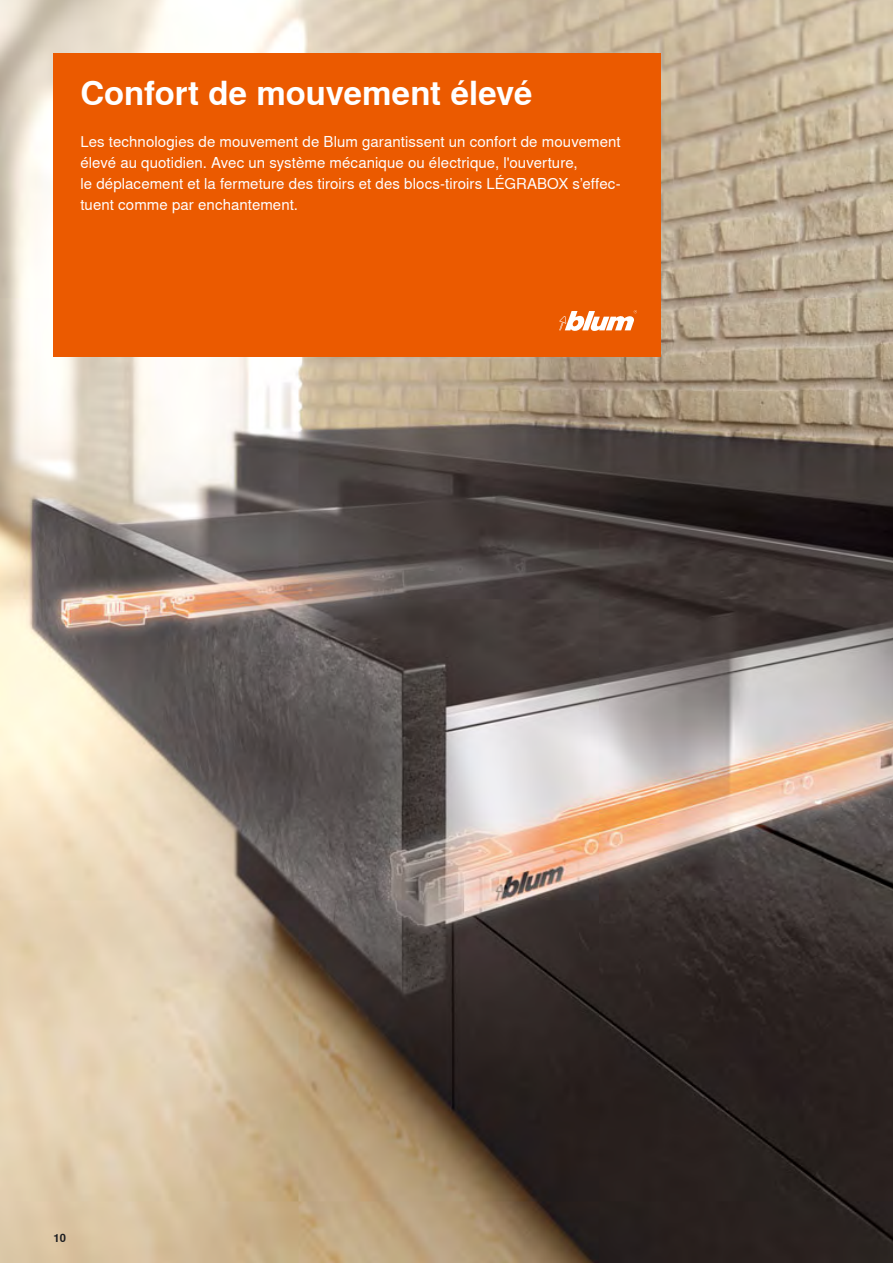
<style>
.page{position:relative;width:893px;height:1263px;background:#fff}
.page>*{position:absolute;margin:0;border:0;box-sizing:border-box;transform-origin:0 0}
.t1{font:700 33px "Nimbus Sans Global";color:#fff}
.t2{font:15px/21px "Nimbus Sans Global";letter-spacing:.005em;color:#fff}
.t3{font:700 11.25px "Nimbus Sans Global";color:#1b1c20}
</style>
<div class="page">
<img style="left:0;top:0;width:893px;height:1263px">
<div style="left:54px;top:54px;width:607px;height:303px;background:#eb5a00"></div>
<svg style="left:559px;top:310px;width:78px;height:21px"></svg>
<h1 class="t1" style="left:80px;top:73px;width:454px">Confort de mouvement élevé</h1>
<p class="t2" style="left:80px;top:131px;width:542px">Les technologies de mouvement de Blum garantissent un confort de mouvement élevé au quotidien. Avec un système mécanique ou électrique, l'ouverture,<br>le déplacement et la fermeture des tiroirs et des blocs-tiroirs LÉGRABOX s’effec&shy;tuent comme par enchantement.</p>
<p class="t3" style="left:54px;top:1231px;width:14px">10</p>
</div>
